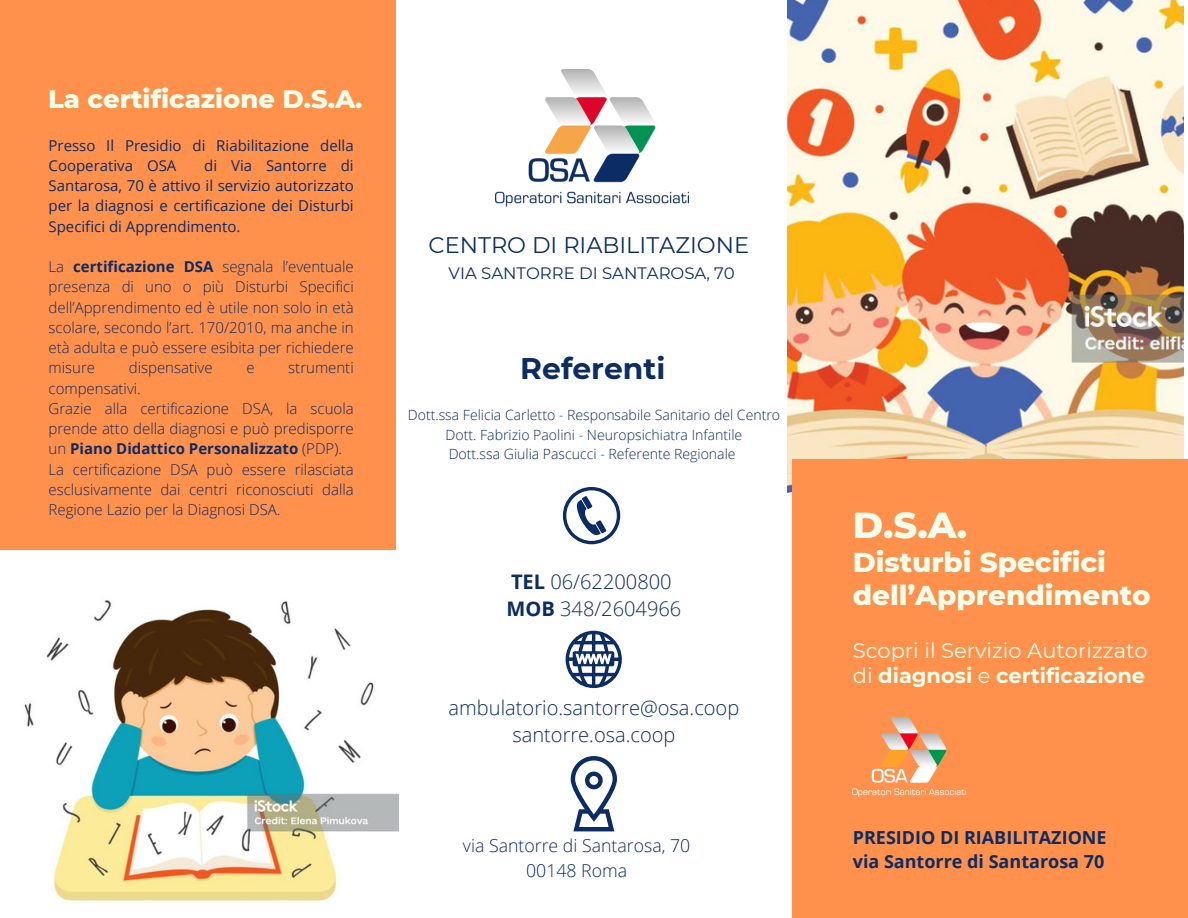
<style>
.page{position:relative;width:1188px;height:918px;background:#fff}
.page>*{position:absolute;margin:0;border:0;box-sizing:border-box;transform-origin:0 0}
.t1{font:800 36.75px "Montserrat";color:#f3ffeb}
.t2{font:700 29.85px "Montserrat";color:#0c2c64}
.t3{font:800 27.75px/32.7px "Montserrat";color:#f3ffeb}
.t4{font:800 25.8px "Montserrat";color:#f3ffeb}
.t5{font:22.5px "Montserrat";color:#0c2c64}
.t6{font:21px "Montserrat";color:#f3ffeb}
.t7{font:700 21px "Montserrat";color:#f3ffeb}
.t8{font:300 20.1px "Open Sans";color:#0c2c64}
.t9{font:700 18px "Open Sans";color:#0c2c64}
.t10{font:300 17.7px "Open Sans";color:#0c2c64}
.t11{font:16.5px "Montserrat";color:#0c2c64}
.t12{font:300 15px/20.2px "Open Sans";color:#0c2c64;text-align:justify}
.t13{font:15px/20.2px "Open Sans";color:#0c2c64}
.t14{font:300 14.1px "Open Sans";color:#0c2c64}
.s1{font-weight:700}
.s2{font-weight:400}
</style>
<div class="page">
<img style="left:787px;top:0;width:396px;height:494px">
<div style="left:792px;top:459px;width:396px;height:459px;background:#ff914d"></div>
<div style="left:0;top:0;width:396px;height:918px;background:#ff914d"></div>
<svg style="left:563px;top:487px;width:57px;height:57px"></svg>
<svg style="left:566px;top:631px;width:56px;height:57px"></svg>
<svg style="left:571px;top:756px;width:46px;height:75px"></svg>
<img style="left:853px;top:716px;width:112px;height:81px">
<img style="left:495px;top:69px;width:194px;height:138px">
<img style="left:0;top:550px;width:398px;height:368px">
<p class="t4" style="left:48px;top:83px;width:316px">La certificazione D.S.A.</p>
<p class="t13" style="left:49px;top:135px;width:307px">Presso Il Presidio di Riabilitazione della<br>Cooperativa OSA</p>
<p class="t13" style="left:49px;top:155px;width:307px;text-align:justify;text-indent:156px">di Via Santorre di Santarosa, 70 è attivo il servizio autorizzato per la diagnosi e certificazione dei Disturbi Specifici di Apprendimento.</p>
<p class="t12" style="left:49px;top:256px;width:307px">La <span class="s1">certificazione DSA</span> segnala l’eventuale presenza di uno o più Disturbi Specifici dell’Apprendimento ed è utile non solo in età scolare, secondo l’art. 170/2010, ma anche in età adulta e può essere esibita per richiedere misure</p>
<p class="t12" style="left:129px;top:357px;width:85px">dispensative</p>
<p class="t12" style="left:246px;top:357px;width:10px">e</p>
<p class="t12" style="left:288px;top:357px;width:67px">strumenti</p>
<p class="t12" style="left:49px;top:378px;width:94px">compensativi.</p>
<p class="t12" style="left:49px;top:398px;width:307px">Grazie alla certificazione DSA, la scuola prende atto della diagnosi e può predisporre un <span class="s1">Piano Didattico Personalizzato</span> (PDP).</p>
<p class="t12" style="left:49px;top:459px;width:307px">La certificazione DSA può essere rilasciata esclusivamente dai centri riconosciuti dalla Regione Lazio per la Diagnosi DSA.</p>
<p class="t5" style="left:429px;top:232px;width:322px">CENTRO DI RIABILITAZIONE</p>
<p class="t11" style="left:449px;top:263px;width:288px">VIA SANTORRE DI SANTAROSA, 70</p>
<p class="t2" style="left:520px;top:350px;width:147px">Referenti</p>
<p class="t14" style="left:408px;top:405px;width:374px">Dott.ssa Felicia Carletto - Responsabile Sanitario del Centro</p>
<p class="t14" style="left:446px;top:425px;width:298px">Dott. Fabrizio Paolini - Neuropsichiatra Infantile</p>
<p class="t14" style="left:449px;top:444px;width:288px">Dott.ssa Giulia Pascucci - Referente Regionale</p>
<p class="t8" style="left:511px;top:567px;width:162px"><span class="s1">TEL</span> 06/62200800</p>
<p class="t8" style="left:507px;top:594px;width:176px"><span class="s1">MOB</span> 348/2604966</p>
<p class="t8" style="left:449px;top:694px;width:292px">ambulatorio.santorre@osa.coop</p>
<p class="t8" style="left:512px;top:721px;width:165px">santorre.osa.coop</p>
<p class="t10" style="left:463px;top:833px;width:229px">via Santorre di Santarosa, 70</p>
<p class="t10" style="left:526px;top:858px;width:103px">00148 Roma</p>
<p class="t1" style="left:853px;top:503px;width:116px">D.S.A.</p>
<p class="t3" style="left:853px;top:546px;width:299px">Disturbi Specifici dell’Apprendimento</p>
<p class="t6" style="left:853px;top:638px;width:296px">Scopri il Servizio Autorizzato</p>
<p class="t7" style="left:853px;top:662px;width:294px"><span class="s2">di</span> diagnosi <span class="s2">e</span> certificazione</p>
<p class="t9" style="left:853px;top:824px;width:255px">PRESIDIO DI RIABILITAZIONE</p>
<p class="t9" style="left:853px;top:849px;width:253px">via Santorre di Santarosa 70</p>
</div>
